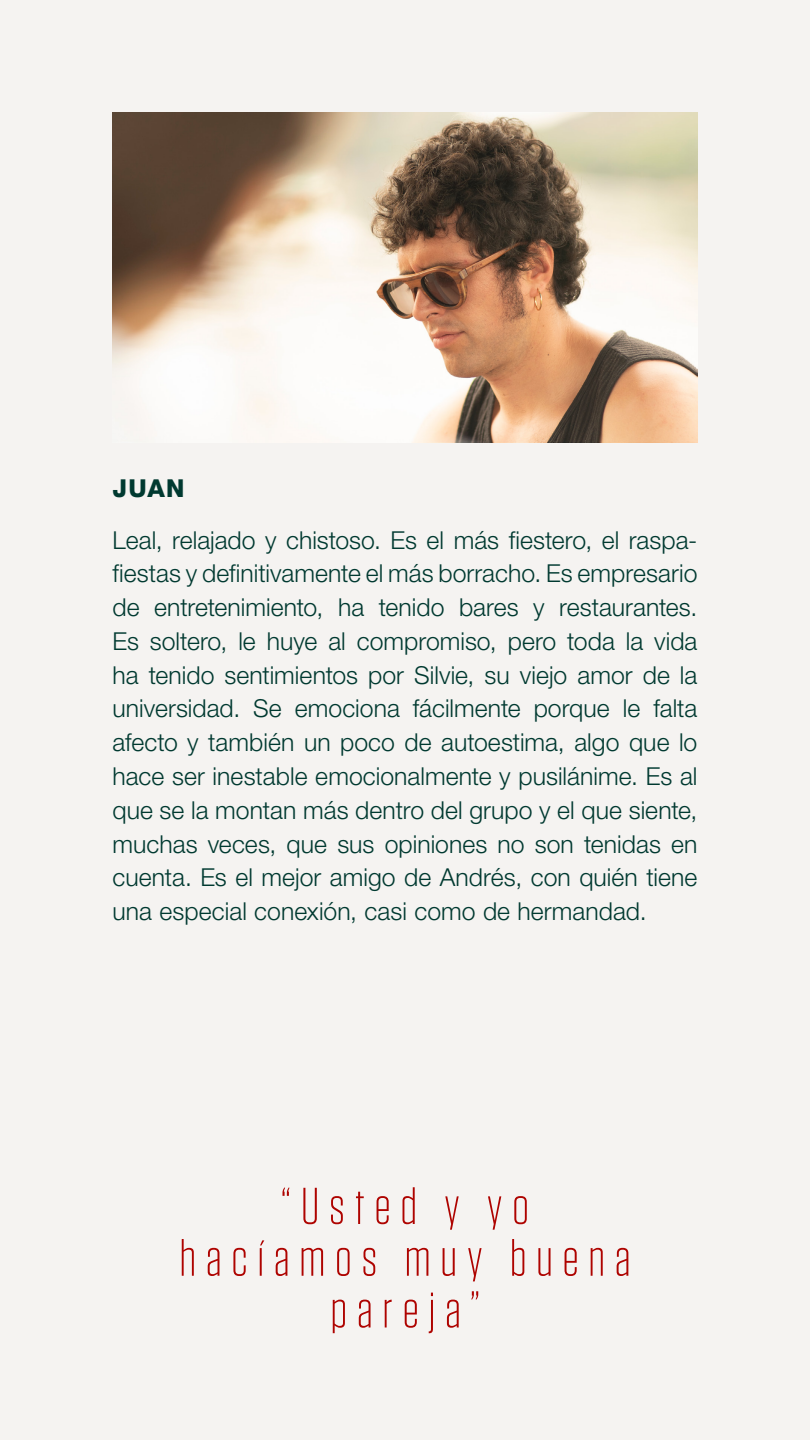
<style>
.page{position:relative;width:810px;height:1440px;background:#f5f3f1}
.page>*{position:absolute;margin:0;border:0;box-sizing:border-box;transform-origin:0 0}
.t1{font:300 51.75px/51.8px "Tungsten";letter-spacing:.18em;color:#ae0300;text-align:center}
.t2{font:300 24.75px/33.8px "Helvetica Neue LT Std";letter-spacing:.005em;color:#003930;text-align:justify}
.t3{font:800 24.75px "Helvetica Neue LT Std";color:#003930}
</style>
<div class="page">
<img style="left:112px;top:112px;width:585px;height:330px">
<p class="t3" style="left:112px;top:473px;width:73px">JUAN</p>
<p class="t2" style="left:112px;top:522px;width:587px">Leal, relajado y chistoso. Es el más fiestero, el raspa&shy;fiestas y definitivamente el más borracho. Es empresario de entretenimiento, ha tenido bares y restaurantes.<br>Es soltero, le huye al compromiso, pero toda la vida ha tenido sentimientos por Silvie, su viejo amor de la universidad. Se emociona fácilmente porque le falta afecto y también un poco de autoestima, algo que lo hace ser inestable emocionalmente y pusilánime. Es al que se la montan más dentro del grupo y el que siente, muchas veces, que sus opiniones no son tenidas en cuenta. Es el mejor amigo de Andrés, con quién tiene una especial conexión, casi como de hermandad.</p>
<h1 class="t1" style="left:179px;top:1181px;width:453px">“Usted y yo hacíamos muy buena pareja”</h1>
</div>
